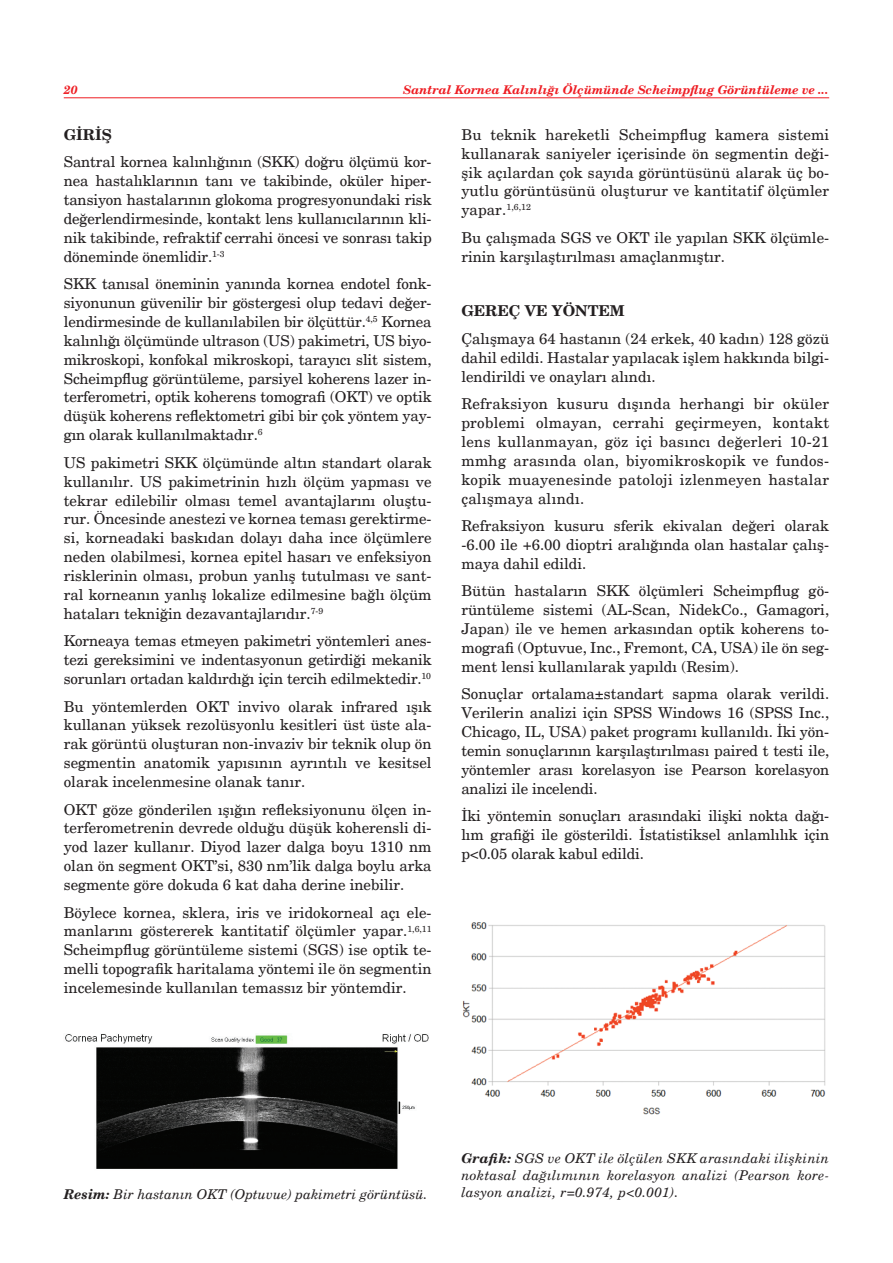
<style>
.page{position:relative;width:893px;height:1263px;background:#fff}
.page>*{position:absolute;margin:0;border:0;box-sizing:border-box;transform-origin:0 0}
.t1{font:15px/18.9px "New Century Schlbk";color:#231f20;text-align:justify}
.t2{font:700 15px "New Century Schlbk";color:#231f20}
.t3{font:italic 13.5px/17.2px "New Century Schlbk";letter-spacing:.02em;color:#231f20;text-align:justify}
.t4{font:italic 13.5px "New Century Schlbk";color:#231f20}
.t5{font:italic 700 12px "New Century Schlbk";color:#ee1d23}
.s1{font-weight:700}
</style>
<div class="page">
<hr style="left:64px;top:97px;width:765px;height:1px;background:#ee1d23">
<img style="left:65px;top:1034px;width:364px;height:135px">
<img style="left:462px;top:922px;width:364px;height:193px">
<p class="t5" style="left:64px;top:82px;width:15px">20</p>
<p class="t5" style="left:403px;top:82px;width:427px">Santral Kornea Kalınlığı Ölçümünde Scheimpflug Görüntüleme ve ...</p>
<p class="t2" style="left:64px;top:125px;width:50px">GİRİŞ</p>
<p class="t1" style="left:64px;top:153px;width:369px">Santral kornea kalınlığının (SKK) doğru ölçümü kor&shy;nea hastalıklarının tanı ve takibinde, oküler hiper&shy;tansiyon hastalarının glokoma progresyonundaki risk değerlendirmesinde, kontakt lens kullanıcılarının kli&shy;nik takibinde, refraktif cerrahi öncesi ve sonrası takip döneminde önemlidir.<sup>1-3</sup></p>
<p class="t1" style="left:64px;top:274px;width:369px">SKK tanısal öneminin yanında kornea endotel fonk&shy;siyonunun güvenilir bir göstergesi olup tedavi değer&shy;lendirmesinde de kullanılabilen bir ölçüttür.<sup>4,5</sup> Kornea kalınlığı ölçümünde ultrason (US) pakimetri, US biyo&shy;mikroskopi, konfokal mikroskopi, tarayıcı slit sistem, Scheimpflug görüntüleme, parsiyel koherens lazer in&shy;terferometri, optik koherens tomografi (OKT) ve optik düşük koherens reflektometri gibi bir çok yöntem yay&shy;gın olarak kullanılmaktadır.<sup>6</sup></p>
<p class="t1" style="left:64px;top:453px;width:369px">US pakimetri SKK ölçümünde altın standart olarak kullanılır. US pakimetrinin hızlı ölçüm yapması ve tekrar edilebilir olması temel avantajlarını oluştu&shy;rur. Öncesinde anestezi ve kornea teması gerektirme&shy;si, korneadaki baskıdan dolayı daha ince ölçümlere neden olabilmesi, kornea epitel hasarı ve enfeksiyon risklerinin olması, probun yanlış tutulması ve sant&shy;ral korneanın yanlış lokalize edilmesine bağlı ölçüm hataları tekniğin dezavantajlarıdır.<sup>7-9</sup></p>
<p class="t1" style="left:64px;top:632px;width:369px">Korneaya temas etmeyen pakimetri yöntemleri anes&shy;tezi gereksimini ve indentasyonun getirdiği mekanik sorunları ortadan kaldırdığı için tercih edilmektedir.<sup>10</sup></p>
<p class="t1" style="left:64px;top:697px;width:369px">Bu yöntemlerden OKT invivo olarak infrared ışık kullanan yüksek rezolüsyonlu kesitleri üst üste ala&shy;rak görüntü oluşturan non-invaziv bir teknik olup ön segmentin anatomik yapısının ayrıntılı ve kesitsel olarak incelenmesine olanak tanır.</p>
<p class="t1" style="left:64px;top:800px;width:369px">OKT göze gönderilen ışığın refleksiyonunu ölçen in&shy;terferometrenin devrede olduğu düşük koherensli di&shy;yod lazer kullanır. Diyod lazer dalga boyu 1310 nm olan ön segment OKT’si, 830 nm’lik dalga boylu arka segmente göre dokuda 6 kat daha derine inebilir.</p>
<p class="t1" style="left:64px;top:903px;width:369px">Böylece kornea, sklera, iris ve iridokorneal açı ele&shy;manlarını göstererek kantitatif ölçümler yapar.<sup>1,6,11<br></sup>Scheimpflug görüntüleme sistemi (SGS) ise optik te&shy;melli topografik haritalama yöntemi ile ön segmentin incelemesinde kullanılan temassız bir yöntemdir.</p>
<p class="t1" style="left:461px;top:125px;width:369px">Bu teknik hareketli Scheimpflug kamera sistemi kullanarak saniyeler içerisinde ön segmentin deği&shy;şik açılardan çok sayıda görüntüsünü alarak üç bo&shy;yutlu görüntüsünü oluşturur ve kantitatif ölçümler yapar.<sup>1,6,12</sup></p>
<p class="t1" style="left:461px;top:228px;width:369px">Bu çalışmada SGS ve OKT ile yapılan SKK ölçümle&shy;rinin karşılaştırılması amaçlanmıştır.</p>
<p class="t2" style="left:461px;top:302px;width:165px">GEREÇ VE YÖNTEM</p>
<p class="t1" style="left:461px;top:329px;width:369px">Çalışmaya 64 hastanın (24 erkek, 40 kadın) 128 gözü dahil edildi. Hastalar yapılacak işlem hakkında bilgi&shy;lendirildi ve onayları alındı.</p>
<p class="t1" style="left:461px;top:394px;width:369px">Refraksiyon kusuru dışında herhangi bir oküler problemi olmayan, cerrahi geçirmeyen, kontakt lens kullanmayan, göz içi basıncı değerleri 10-21 mmhg arasında olan, biyomikroskopik ve fundos&shy;kopik muayenesinde patoloji izlenmeyen hastalar çalışmaya alındı.</p>
<p class="t1" style="left:461px;top:516px;width:369px">Refraksiyon kusuru sferik ekivalan değeri olarak -6.00 ile +6.00 dioptri aralığında olan hastalar çalış&shy;maya dahil edildi.</p>
<p class="t1" style="left:461px;top:582px;width:369px">Bütün hastaların SKK ölçümleri Scheimpflug gö&shy;rüntüleme sistemi (AL-Scan, NidekCo., Gamagori, Japan) ile ve hemen arkasından optik koherens to&shy;mografi (Optuvue, Inc., Fremont, CA, USA) ile ön seg&shy;ment lensi kullanılarak yapıldı (Resim).</p>
<p class="t1" style="left:461px;top:685px;width:369px">Sonuçlar ortalama±standart sapma olarak verildi.<br>Verilerin analizi için SPSS Windows 16 (SPSS Inc., Chicago, IL, USA) paket programı kullanıldı. İki yön&shy;temin sonuçlarının karşılaştırılması paired t testi ile, yöntemler arası korelasyon ise Pearson korelasyon analizi ile incelendi.</p>
<p class="t1" style="left:461px;top:806px;width:369px">İki yöntemin sonuçları arasındaki ilişki nokta dağı&shy;lım grafiği ile gösterildi. İstatistiksel anlamlılık için p&lt;0.05 olarak kabul edildi.</p>
<p class="t4" style="left:64px;top:1185px;width:365px"><span class="s1">Resim:</span> Bir hastanın OKT (Optuvue) pakimetri görüntüsü.</p>
<p class="t3" style="left:461px;top:1149px;width:369px"><span class="s1">Grafik:</span> SGS ve OKT ile ölçülen SKK arasındaki ilişkinin noktasal dağılımının korelasyon analizi (Pearson kore&shy;lasyon analizi, r=0.974, p&lt;0.001).</p>
</div>
